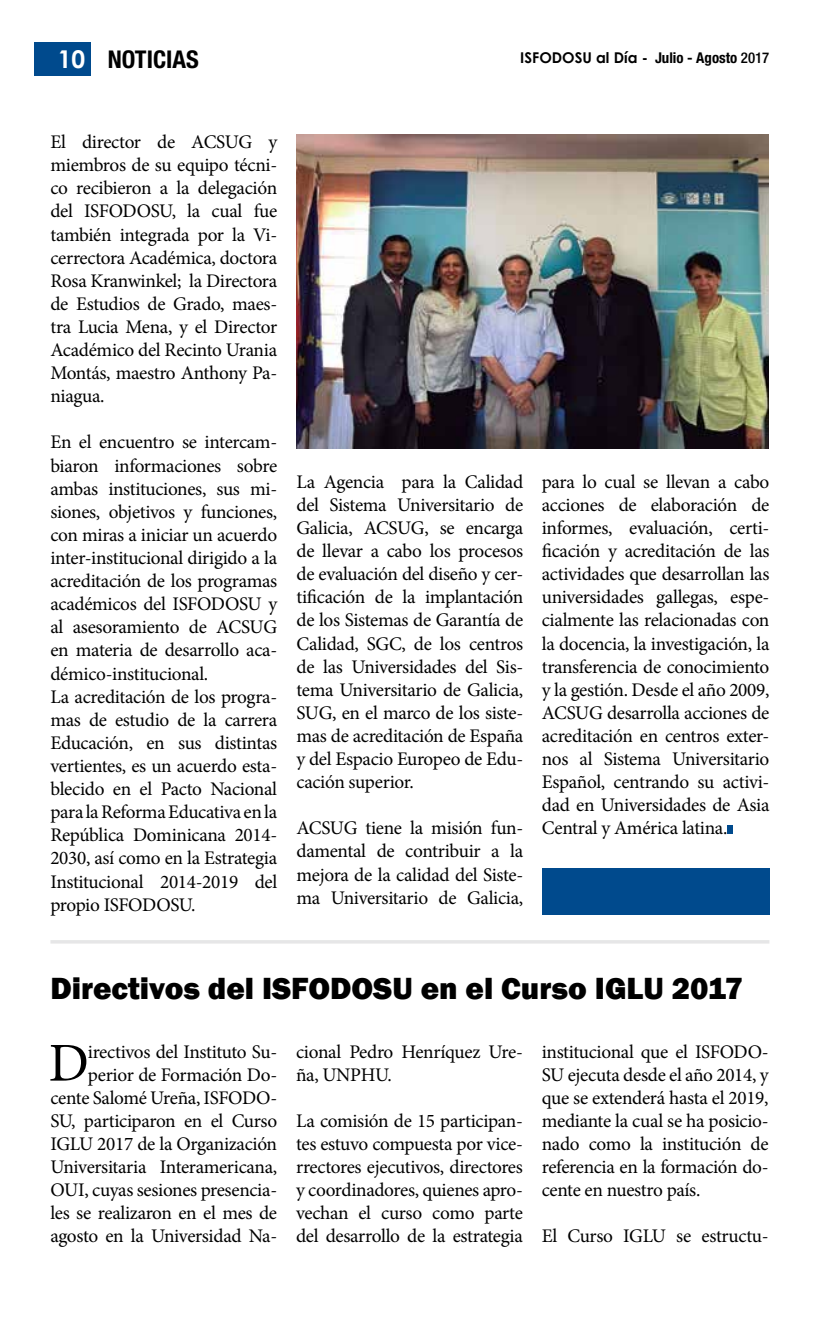
<style>
.page{position:relative;width:819px;height:1336px;background:#fff}
.page>*{position:absolute;margin:0;border:0;box-sizing:border-box;transform-origin:0 0}
.t1{font:54.77px "Minion Pro";color:#000}
.t2{font:800 31.5px "Franklin Gothic";color:#000}
.t3{font:700 condensed 24.5px "Helvetica Neue";color:#000}
.t4{font:19.25px/23.1px "Minion Pro";letter-spacing:-.015em;color:#000;text-align:justify}
.t5{font:700 14.88px "Century Gothic";color:#000}
.s1{font-family:"Century Gothic";font-stretch:normal;color:#fff}
.s2{font-family:"Helvetica Neue";font-stretch:condensed}
.s3{font-family:"Helvetica Neue";font-weight:500;font-stretch:condensed}
</style>
<div class="page">
<div style="left:34px;top:42px;width:57px;height:34px;background:#004a8d"></div>
<div style="left:727px;top:825px;width:6px;height:9px;background:#004a8d"></div>
<hr style="left:50px;top:940px;width:719px;height:3px;background:#929597">
<img style="left:296px;top:134px;width:473px;height:314px">
<div style="left:542px;top:868px;width:227px;height:47px;background:#004a8d"></div>
<p class="t3" style="left:58px;top:45px;width:143px"><span class="s1">10</span> noticias</p>
<p class="t5" style="left:520px;top:46px;width:251px">ISFODOSU al Día - <span class="s2">Julio - Agosto</span> <span class="s3">2017</span></p>
<p class="t4" style="left:50px;top:130px;width:228px">El director de ACSUG y miembros de su equipo técni&shy;co recibieron a la delegación del ISFODOSU, la cual fue también integrada por la Vi&shy;cerrectora Académica, doctora Rosa Kranwinkel; la Directora de Estudios de Grado, maes&shy;tra Lucia Mena, y el Director Académico del Recinto Urania Montás, maestro Anthony Pa&shy;niagua.</p>
<p class="t4" style="left:50px;top:431px;width:228px;text-align:left">En el encuentro se intercam&shy;biaron informaciones sobre ambas instituciones, sus mi&shy;siones, objetivos y funciones, con miras a iniciar un acuerdo inter-institucional dirigido a la acreditación de los programas académicos del ISFODOSU y al asesoramiento de ACSUG en materia de desarrollo aca&shy;démico-institucional.<br>La acreditación de los progra&shy;mas de estudio de la carrera<br>Educación, en sus distintas vertientes, es un acuerdo esta&shy;blecido en el Pacto Nacional para la Reforma Educativa en la<br>República Dominicana 2014-<br>2030, así como en la Estrategia<br>Institucional 2014-2019 del propio ISFODOSU.</p>
<p class="t4" style="left:296px;top:470px;width:228px">La Agencia para la Calidad del Sistema Universitario de Galicia, ACSUG, se encarga de llevar a cabo los procesos de evaluación del diseño y cer&shy;tificación de la implantación de los Sistemas de Garantía de Calidad, SGC, de los centros de las Universidades del Sis&shy;tema Universitario de Galicia, SUG, en el marco de los siste&shy;mas de acreditación de España y del Espacio Europeo de Edu&shy;cación superior.</p>
<p class="t4" style="left:296px;top:817px;width:228px">ACSUG tiene la misión fun&shy;damental de contribuir a la mejora de la calidad del Siste&shy;ma Universitario de Galicia,</p>
<p class="t4" style="left:542px;top:470px;width:229px">para lo cual se llevan a cabo acciones de elaboración de informes, evaluación, certi&shy;ficación y acreditación de las actividades que desarrollan las universidades gallegas, espe&shy;cialmente las relacionadas con la docencia, la investigación, la transferencia de conocimiento y la gestión. Desde el año 2009, ACSUG desarrolla acciones de acreditación en centros exter&shy;nos al Sistema Universitario Español, centrando su activi&shy;dad en Universidades de Asia Central y América latina.</p>
<h2 class="t2" style="left:50px;top:967px;width:695px">Directivos del ISFODOSU en el Curso IGLU 2017</h2>
<p class="t4" style="left:50px;top:1040px;width:228px;text-align:right">irectivos del Instituto Su&shy;perior de Formación Do&shy;cente Salomé Ureña, ISFODO-<br>SU, participaron en el Curso<br>IGLU 2017 de la Organización<br>Universitaria Interamericana,<br>OUI, cuyas sesiones presencia&shy;les se realizaron en el mes de agosto en la Universidad Na-</p>
<h1 class="t1" style="left:49px;top:1026px;width:42px">D</h1>
<p class="t4" style="left:296px;top:1040px;width:228px">cional Pedro Henríquez Ure&shy;ña, UNPHU.</p>
<p class="t4" style="left:296px;top:1109px;width:228px">La comisión de 15 participan&shy;tes estuvo compuesta por vice&shy;rrectores ejecutivos, directores y coordinadores, quienes apro&shy;vechan el curso como parte del desarrollo de la estrategia</p>
<p class="t4" style="left:542px;top:1040px;width:228px">institucional que el ISFODO-SU ejecuta desde el año 2014, y que se extenderá hasta el 2019, mediante la cual se ha posicio&shy;nado como la institución de referencia en la formación do&shy;cente en nuestro país.</p>
<p class="t4" style="left:542px;top:1224px;width:228px">El Curso IGLU se estructu-</p>
</div>
